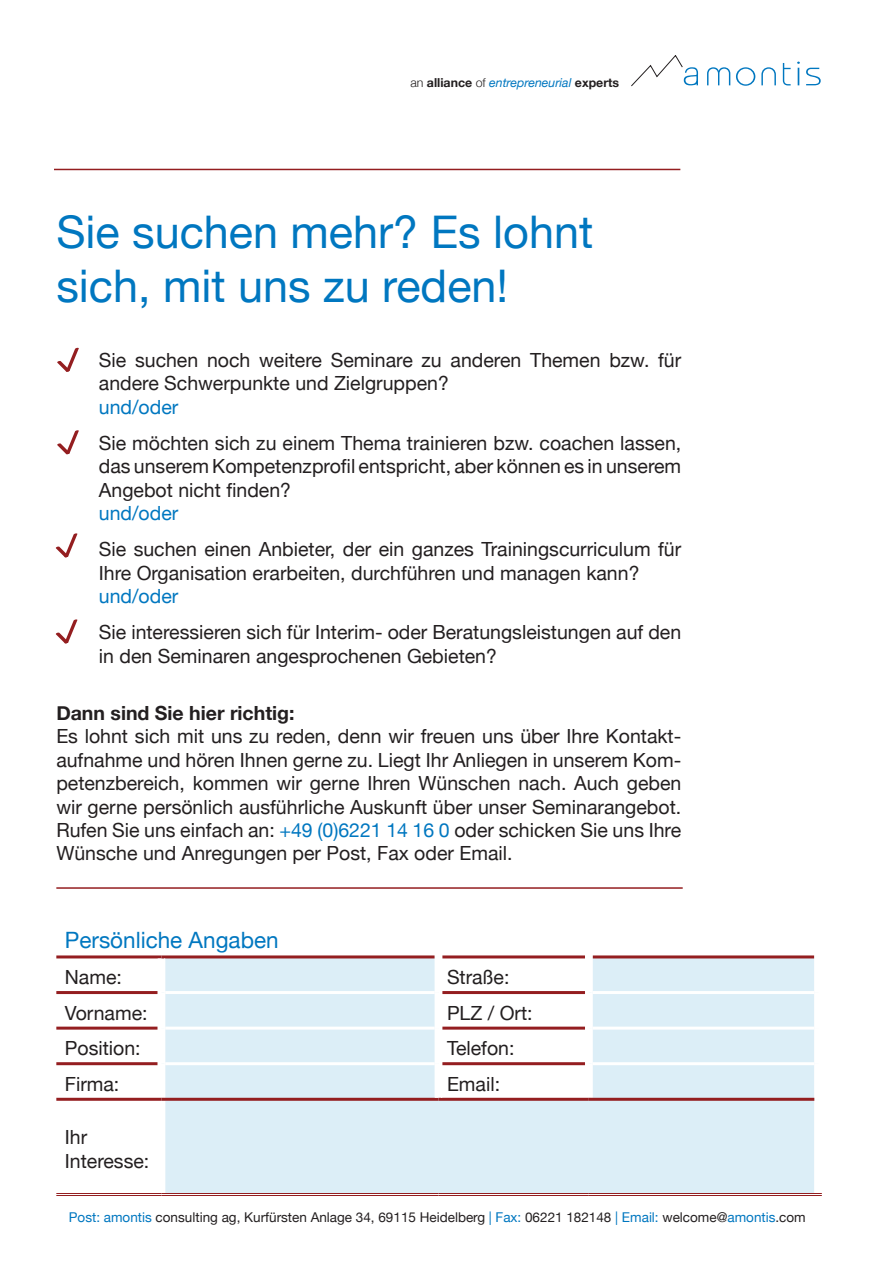
<style>
.page{position:relative;width:893px;height:1263px;background:#fff}
.page>*{position:absolute;margin:0;border:0;box-sizing:border-box;transform-origin:0 0}
.t1{font:45px/54px "Helvetica Neue";color:#0077c0}
.t2{font:22.5px "Helvetica Neue";color:#0077c0}
.t3{font:19.5px/23.4px "Helvetica Neue";color:#231f20}
.t4{font:19.5px "Helvetica Neue";color:#0077c0}
.t5{font:700 19.5px "Helvetica Neue";color:#231f20}
.t6{font:13.5px "Helvetica Neue";color:#231f20}
.t7{font:700 12.3px "Helvetica Neue";color:#231f20}
.s1{font-weight:300}
.s2{font-weight:400;font-style:italic;color:#0077c0}
.s3{color:#0077c0}
</style>
<div class="page">
<svg style="left:707px;top:67px;width:23px;height:18px"></svg>
<svg style="left:736px;top:67px;width:19px;height:19px"></svg>
<svg style="left:761px;top:67px;width:15px;height:18px"></svg>
<svg style="left:783px;top:63px;width:8px;height:22px"></svg>
<svg style="left:797px;top:62px;width:3px;height:23px"></svg>
<svg style="left:806px;top:68px;width:15px;height:17px"></svg>
<svg style="left:631px;top:55px;width:67px;height:32px"></svg>
<svg style="left:57px;top:347px;width:22px;height:25px"></svg>
<svg style="left:57px;top:430px;width:22px;height:25px"></svg>
<svg style="left:55px;top:533px;width:23px;height:25px"></svg>
<hr style="left:54px;top:169px;width:626px;height:1px;background:#941e20">
<hr style="left:56px;top:887px;width:627px;height:2px;background:#941e20">
<svg style="left:165px;top:958px;width:649px;height:235px;background:#e0eff7"></svg>
<div style="left:585px;top:957px;width:8px;height:35px;background:#fff"></div>
<div style="left:585px;top:992px;width:8px;height:36px;background:#fff"></div>
<div style="left:585px;top:1028px;width:8px;height:36px;background:#fff"></div>
<div style="left:585px;top:1064px;width:8px;height:34px;background:#fff"></div>
<div style="left:435px;top:957px;width:7px;height:35px;background:#fff"></div>
<div style="left:435px;top:992px;width:7px;height:36px;background:#fff"></div>
<div style="left:435px;top:1028px;width:7px;height:36px;background:#fff"></div>
<div style="left:435px;top:1064px;width:7px;height:34px;background:#fff"></div>
<hr style="left:56px;top:955px;width:105px;height:3px;background:#941e20">
<hr style="left:161px;top:955px;width:274px;height:3px;background:#941e20">
<hr style="left:442px;top:955px;width:143px;height:3px;background:#941e20">
<hr style="left:593px;top:955px;width:221px;height:3px;background:#941e20">
<hr style="left:56px;top:991px;width:102px;height:3px;background:#941e20">
<hr style="left:442px;top:991px;width:143px;height:3px;background:#941e20">
<hr style="left:56px;top:1026px;width:102px;height:3px;background:#941e20">
<hr style="left:442px;top:1026px;width:143px;height:3px;background:#941e20">
<hr style="left:56px;top:1062px;width:102px;height:3px;background:#941e20">
<hr style="left:442px;top:1062px;width:143px;height:3px;background:#941e20">
<hr style="left:56px;top:1193px;width:105px;height:1px;background:#941e20">
<hr style="left:56px;top:1195px;width:105px;height:1px;background:#941e20">
<hr style="left:161px;top:1193px;width:277px;height:1px;background:#941e20">
<hr style="left:161px;top:1195px;width:277px;height:1px;background:#941e20">
<hr style="left:438px;top:1193px;width:151px;height:1px;background:#941e20">
<hr style="left:438px;top:1195px;width:151px;height:1px;background:#941e20">
<hr style="left:589px;top:1193px;width:233px;height:1px;background:#941e20">
<hr style="left:589px;top:1195px;width:233px;height:1px;background:#941e20">
<hr style="left:56px;top:1098px;width:105px;height:3px;background:#941e20">
<hr style="left:161px;top:1098px;width:277px;height:3px;background:#941e20">
<hr style="left:438px;top:1098px;width:151px;height:3px;background:#941e20">
<hr style="left:589px;top:1098px;width:225px;height:3px;background:#941e20">
<hr style="left:165px;top:991px;width:270px;height:3px;background:#fff">
<hr style="left:165px;top:1026px;width:270px;height:3px;background:#fff">
<hr style="left:165px;top:1062px;width:270px;height:3px;background:#fff">
<hr style="left:593px;top:991px;width:221px;height:3px;background:#fff">
<hr style="left:593px;top:1026px;width:221px;height:3px;background:#fff">
<hr style="left:593px;top:1062px;width:221px;height:3px;background:#fff">
<svg style="left:55px;top:619px;width:23px;height:25px"></svg>
<p class="t7" style="left:410px;top:75px;width:210px"><span class="s1">an</span> alliance <span class="s1">of</span> <span class="s2">entrepreneurial</span> experts</p>
<h1 class="t1" style="left:56px;top:202px;width:538px">Sie suchen mehr? Es lohnt sich, mit uns zu reden!</h1>
<p class="t3" style="left:99px;top:347px;width:584px">Sie suchen noch weitere Seminare zu anderen Themen bzw. für andere Schwerpunkte und Zielgruppen?</p>
<p class="t4" style="left:99px;top:390px;width:81px">und/oder</p>
<p class="t3" style="left:99px;top:430px;width:584px;text-align:justify">Sie möchten sich zu einem Thema trainieren bzw. coachen lassen, das unserem Kompetenzprofil entspricht, aber können es in unserem Angebot nicht finden?</p>
<p class="t4" style="left:99px;top:496px;width:81px">und/oder</p>
<p class="t3" style="left:99px;top:536px;width:584px">Sie suchen einen Anbieter, der ein ganzes Trainingscurriculum für<br>Ihre Organisation erarbeiten, durchführen und managen kann?</p>
<p class="t4" style="left:99px;top:579px;width:81px">und/oder</p>
<p class="t3" style="left:99px;top:619px;width:584px">Sie interessieren sich für Interim- oder Beratungsleistungen auf den in den Seminaren angesprochenen Gebieten?</p>
<p class="t5" style="left:56px;top:695px;width:240px">Dann sind Sie hier richtig:</p>
<p class="t3" style="left:56px;top:723px;width:626px;text-align:justify">Es lohnt sich mit uns zu reden, denn wir freuen uns über Ihre Kontakt&shy;aufnahme und hören Ihnen gerne zu. Liegt Ihr Anliegen in unserem Kom&shy;petenzbereich, kommen wir gerne Ihren Wünschen nach. Auch geben wir gerne persönlich ausführliche Auskunft über unser Seminarangebot.<br>Rufen Sie uns einfach an: <span class="s3">+49 (0)6221 14 16 0</span> oder schicken Sie uns Ihre Wünsche und Anregungen per Post, Fax oder Email.</p>
<p class="t2" style="left:65px;top:921px;width:215px">Persönliche Angaben</p>
<p class="t3" style="left:65px;top:964px;width:59px">Name:</p>
<p class="t3" style="left:447px;top:964px;width:64px">Straße:</p>
<p class="t3" style="left:65px;top:999px;width:84px">Vorname:</p>
<p class="t3" style="left:447px;top:999px;width:87px">PLZ / Ort:</p>
<p class="t3" style="left:65px;top:1035px;width:77px">Position:</p>
<p class="t3" style="left:447px;top:1035px;width:69px">Telefon:</p>
<p class="t3" style="left:65px;top:1071px;width:56px">Firma:</p>
<p class="t3" style="left:447px;top:1071px;width:55px">Email:</p>
<p class="t3" style="left:65px;top:1124px;width:86px">Ihr<br>Interesse:</p>
<p class="t6" style="left:69px;top:1205px;width:738px"><span class="s3">Post: amontis</span> consulting ag, Kurfürsten Anlage 34, 69115 Heidelberg <span class="s3">| Fax:</span> 06221 182148 <span class="s3">| Email:</span> welcome@<span class="s3">amontis</span>.com</p>
</div>
